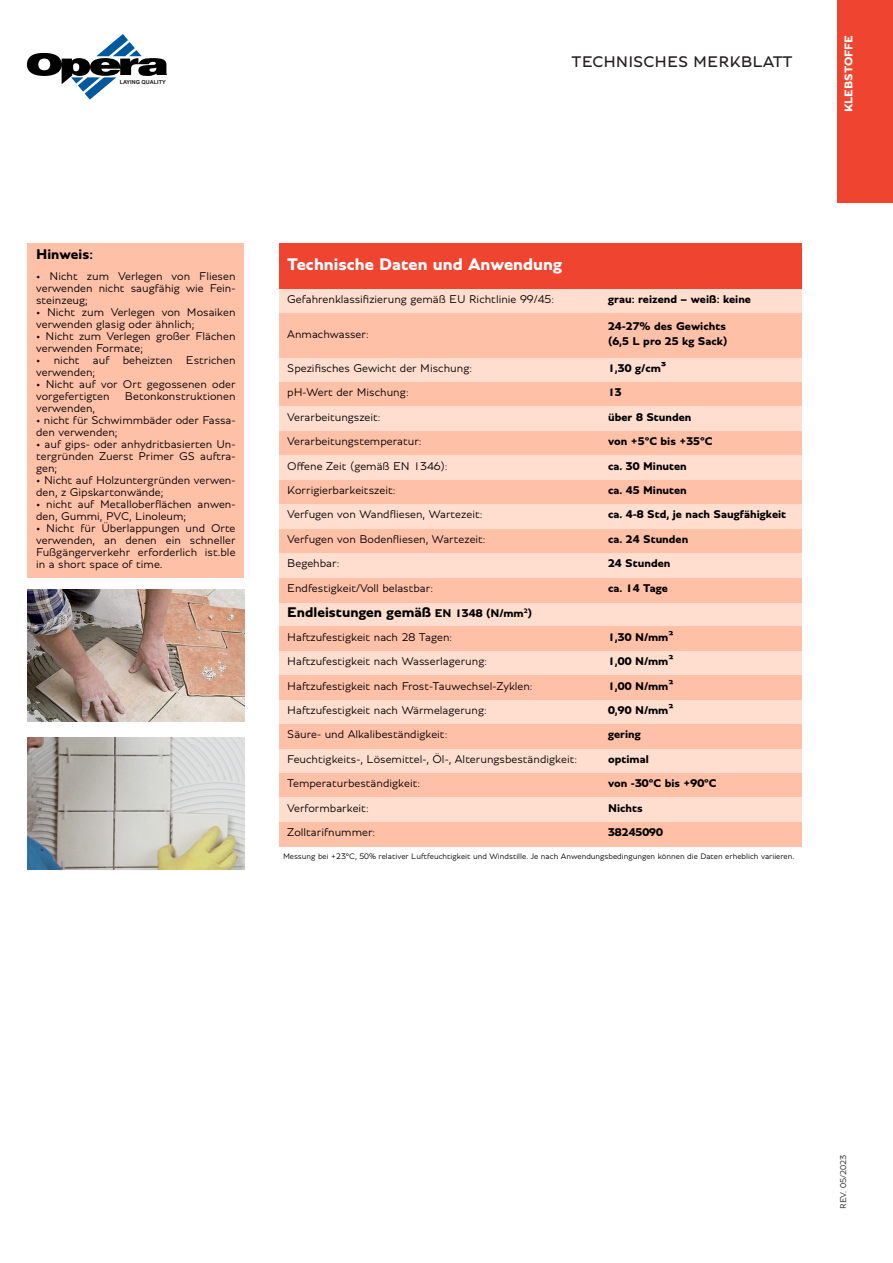
<style>
.page{position:relative;width:893px;height:1263px;background:#fff}
.page>*{position:absolute;margin:0;border:0;box-sizing:border-box;transform-origin:0 0}
.t1{font:700 18px "Bentley";color:#fff}
.t2{font:16.5px "Bentley";color:#231f20}
.t3{font:700 15px "Bentley";color:#000}
.t4{font:300 12px/12px "Bentley";color:#000}
.t5{font:700 12px "Bentley";color:#000}
.t6{font:700 12px "Bentley";color:#fff}
.t7{font:300 9px "Bentley";color:#231f20}
.t8{font:300 8.55px "Bentley";color:#000}
.t9{font:700 5.55px "Arial";color:#231f20}
.s1{font-size:12px}
</style>
<div class="page">
<div style="left:279px;top:243px;width:522px;height:46px;background:#ef4430"></div>
<div style="left:279px;top:289px;width:321px;height:25px;background:#ffdecf"></div>
<div style="left:28px;top:243px;width:216px;height:335px;background:#ffc0a8"></div>
<div style="left:279px;top:314px;width:321px;height:44px;background:#ffc0a8"></div>
<div style="left:279px;top:358px;width:321px;height:24px;background:#ffdecf"></div>
<div style="left:279px;top:382px;width:321px;height:25px;background:#ffc0a8"></div>
<div style="left:279px;top:407px;width:321px;height:24px;background:#ffdecf"></div>
<div style="left:279px;top:431px;width:321px;height:25px;background:#ffc0a8"></div>
<div style="left:279px;top:456px;width:321px;height:24px;background:#ffdecf"></div>
<div style="left:279px;top:480px;width:321px;height:24px;background:#ffc0a8"></div>
<div style="left:279px;top:504px;width:321px;height:25px;background:#ffdecf"></div>
<div style="left:279px;top:529px;width:321px;height:24px;background:#ffc0a8"></div>
<div style="left:279px;top:553px;width:321px;height:25px;background:#ffdecf"></div>
<div style="left:279px;top:602px;width:522px;height:25px;background:#ffdecf"></div>
<div style="left:279px;top:627px;width:321px;height:24px;background:#ffc0a8"></div>
<div style="left:279px;top:651px;width:321px;height:24px;background:#ffdecf"></div>
<div style="left:279px;top:675px;width:321px;height:25px;background:#ffc0a8"></div>
<div style="left:279px;top:578px;width:321px;height:24px;background:#ffc0a8"></div>
<div style="left:600px;top:289px;width:201px;height:25px;background:#ffdecf"></div>
<div style="left:600px;top:314px;width:201px;height:44px;background:#ffc0a8"></div>
<div style="left:600px;top:358px;width:201px;height:24px;background:#ffdecf"></div>
<div style="left:600px;top:382px;width:201px;height:25px;background:#ffc0a8"></div>
<div style="left:600px;top:407px;width:201px;height:24px;background:#ffdecf"></div>
<div style="left:600px;top:431px;width:201px;height:25px;background:#ffc0a8"></div>
<div style="left:600px;top:456px;width:201px;height:24px;background:#ffdecf"></div>
<div style="left:600px;top:480px;width:201px;height:24px;background:#ffc0a8"></div>
<div style="left:600px;top:504px;width:201px;height:25px;background:#ffdecf"></div>
<div style="left:600px;top:529px;width:201px;height:24px;background:#ffc0a8"></div>
<div style="left:600px;top:553px;width:201px;height:25px;background:#ffdecf"></div>
<div style="left:600px;top:627px;width:201px;height:24px;background:#ffc0a8"></div>
<div style="left:600px;top:651px;width:201px;height:24px;background:#ffdecf"></div>
<div style="left:600px;top:675px;width:201px;height:25px;background:#ffc0a8"></div>
<div style="left:600px;top:578px;width:201px;height:24px;background:#ffc0a8"></div>
<div style="left:279px;top:700px;width:321px;height:24px;background:#ffdecf"></div>
<div style="left:279px;top:724px;width:321px;height:25px;background:#ffc0a8"></div>
<div style="left:279px;top:749px;width:321px;height:24px;background:#ffdecf"></div>
<div style="left:279px;top:773px;width:321px;height:25px;background:#ffc0a8"></div>
<div style="left:279px;top:798px;width:321px;height:24px;background:#ffdecf"></div>
<div style="left:279px;top:822px;width:321px;height:24px;background:#ffc0a8"></div>
<div style="left:600px;top:700px;width:201px;height:24px;background:#ffdecf"></div>
<div style="left:600px;top:724px;width:201px;height:25px;background:#ffc0a8"></div>
<div style="left:600px;top:749px;width:201px;height:24px;background:#ffdecf"></div>
<div style="left:600px;top:773px;width:201px;height:25px;background:#ffc0a8"></div>
<div style="left:600px;top:798px;width:201px;height:24px;background:#ffdecf"></div>
<div style="left:600px;top:822px;width:201px;height:24px;background:#ffc0a8"></div>
<img style="left:28px;top:590px;width:216px;height:132px">
<img style="left:28px;top:738px;width:216px;height:131px">
<svg style="left:27px;top:34px;width:140px;height:66px"></svg>
<div style="left:838px;top:0;width:55px;height:203px;background:#ef4430"></div>
<p class="t9" style="left:120px;top:78px;width:48px">LAYING QUALITY</p>
<p class="t2" style="left:572px;top:50px;width:222px">TECHNISCHES MERKBLATT</p>
<p class="t6" style="left:840px;top:112px;width:79px;rotate:-90deg">KLEBSTOFFE</p>
<p class="t3" style="left:36px;top:244px;width:58px">Hinweis:</p>
<p class="t4" style="left:36px;top:270px;width:201px;text-align:justify">• Nicht zum Verlegen von Fliesen verwenden nicht saugfähig wie Fein&shy;steinzeug;</p>
<p class="t4" style="left:36px;top:306px;width:201px">• Nicht zum Verlegen von Mosaiken verwenden glasig oder ähnlich;</p>
<p class="t4" style="left:36px;top:330px;width:201px">• Nicht zum Verlegen großer Flächen verwenden Formate;</p>
<p class="t4" style="left:36px;top:354px;width:201px">• nicht auf beheizten Estrichen verwenden;</p>
<p class="t4" style="left:36px;top:378px;width:201px">• Nicht auf vor Ort gegossenen oder vorgefertigten</p>
<p class="t4" style="left:125px;top:390px;width:112px">Betonkonstruktionen</p>
<p class="t4" style="left:36px;top:402px;width:61px">verwenden,</p>
<p class="t4" style="left:36px;top:414px;width:201px">• nicht für Schwimmbäder oder Fassa&shy;den verwenden;</p>
<p class="t4" style="left:36px;top:438px;width:201px;text-align:justify">• auf gips- oder anhydritbasierten Un&shy;tergründen Zuerst Primer GS auftra&shy;gen;</p>
<p class="t4" style="left:36px;top:474px;width:201px">• Nicht auf Holzuntergründen verwen&shy;den, z Gipskartonwände;</p>
<p class="t4" style="left:36px;top:498px;width:201px">• nicht auf Metalloberflächen anwen&shy;den, Gummi, PVC, Linoleum;</p>
<p class="t4" style="left:36px;top:522px;width:201px;text-align:justify">• Nicht für Überlappungen und Orte verwenden, an denen ein schneller Fußgängerverkehr erforderlich ist.ble in a short space of time.</p>
<p class="t1" style="left:287px;top:252px;width:277px">Technische Daten und Anwendung</p>
<p class="t4" style="left:287px;top:293px;width:268px">Gefahrenklassifizierung gemäß EU Richtlinie 99/45:</p>
<p class="t4" style="left:287px;top:328px;width:83px">Anmachwasser:</p>
<p class="t4" style="left:287px;top:362px;width:186px">Spezifisches Gewicht der Mischung:</p>
<p class="t4" style="left:287px;top:386px;width:123px">pH-Wert der Mischung:</p>
<p class="t4" style="left:287px;top:411px;width:95px">Verarbeitungszeit:</p>
<p class="t4" style="left:287px;top:435px;width:136px">Verarbeitungstemperatur:</p>
<p class="t4" style="left:287px;top:460px;width:162px">Offene Zeit (gemäß EN 1346):</p>
<p class="t4" style="left:287px;top:484px;width:110px">Korrigierbarkeitszeit:</p>
<p class="t4" style="left:287px;top:508px;width:197px">Verfugen von Wandfliesen, Wartezeit:</p>
<p class="t4" style="left:287px;top:533px;width:200px">Verfugen von Bodenfliesen, Wartezeit:</p>
<p class="t4" style="left:287px;top:557px;width:54px">Begehbar:</p>
<p class="t3" style="left:287px;top:602px;width:246px">Endleistungen gemäß <span class="s1">EN 1348 (N/mm</span><sup>2</sup><span class="s1">)</span></p>
<p class="t4" style="left:287px;top:631px;width:166px">Haftzufestigkeit nach 28 Tagen:</p>
<p class="t4" style="left:287px;top:655px;width:201px">Haftzufestigkeit nach Wasserlagerung:</p>
<p class="t4" style="left:287px;top:679px;width:247px">Haftzufestigkeit nach Frost-Tauwechsel-Zyklen:</p>
<p class="t4" style="left:287px;top:582px;width:147px">Endfestigkeit/Voll belastbar:</p>
<p class="t4" style="left:287px;top:704px;width:201px">Haftzufestigkeit nach Wärmelagerung:</p>
<p class="t4" style="left:287px;top:728px;width:162px">Säure- und Alkalibeständigkeit:</p>
<p class="t4" style="left:287px;top:753px;width:291px">Feuchtigkeits-, Lösemittel-, Öl-, Alterungsbeständigkeit:</p>
<p class="t4" style="left:287px;top:777px;width:134px">Temperaturbeständigkeit:</p>
<p class="t4" style="left:287px;top:802px;width:83px">Verformbarkeit:</p>
<p class="t4" style="left:287px;top:826px;width:90px">Zolltarifnummer:</p>
<p class="t5" style="left:608px;top:291px;width:144px">grau: reizend – weiß: keine</p>
<p class="t5" style="left:608px;top:318px;width:119px">24-27% des Gewichts</p>
<p class="t5" style="left:608px;top:333px;width:121px">(6,5 L pro 25 kg Sack)</p>
<p class="t5" style="left:608px;top:360px;width:60px">1,30 g/cm³</p>
<p class="t5" style="left:608px;top:384px;width:15px">13</p>
<p class="t5" style="left:608px;top:409px;width:85px">über 8 Stunden</p>
<p class="t5" style="left:608px;top:433px;width:106px">von +5°C bis +35°C</p>
<p class="t5" style="left:608px;top:457px;width:80px">ca. 30 Minuten</p>
<p class="t5" style="left:608px;top:482px;width:80px">ca. 45 Minuten</p>
<p class="t5" style="left:608px;top:506px;width:180px">ca. 4-8 Std, je nach Saugfähigkeit</p>
<p class="t5" style="left:608px;top:531px;width:82px">ca. 24 Stunden</p>
<p class="t5" style="left:608px;top:555px;width:64px">24 Stunden</p>
<p class="t5" style="left:608px;top:580px;width:61px">ca. 14 Tage</p>
<p class="t5" style="left:608px;top:628px;width:67px">1,30 N/mm²</p>
<p class="t5" style="left:608px;top:653px;width:67px">1,00 N/mm²</p>
<p class="t5" style="left:608px;top:677px;width:67px">1,00 N/mm²</p>
<p class="t5" style="left:608px;top:702px;width:67px">0,90 N/mm²</p>
<p class="t5" style="left:608px;top:726px;width:34px">gering</p>
<p class="t5" style="left:608px;top:751px;width:42px">optimal</p>
<p class="t5" style="left:608px;top:775px;width:110px">von -30°C bis +90°C</p>
<p class="t5" style="left:608px;top:799px;width:36px">Nichts</p>
<p class="t5" style="left:608px;top:824px;width:56px">38245090</p>
<p class="t8" style="left:283px;top:850px;width:513px">Messung bei +23°C, 50% relativer Luftfeuchtigkeit und Windstille. Je nach Anwendungsbedingungen können die Daten erheblich variieren.</p>
<p class="t7" style="left:837px;top:1209px;width:56px;rotate:-90deg">REV. 05/2023</p>
</div>
